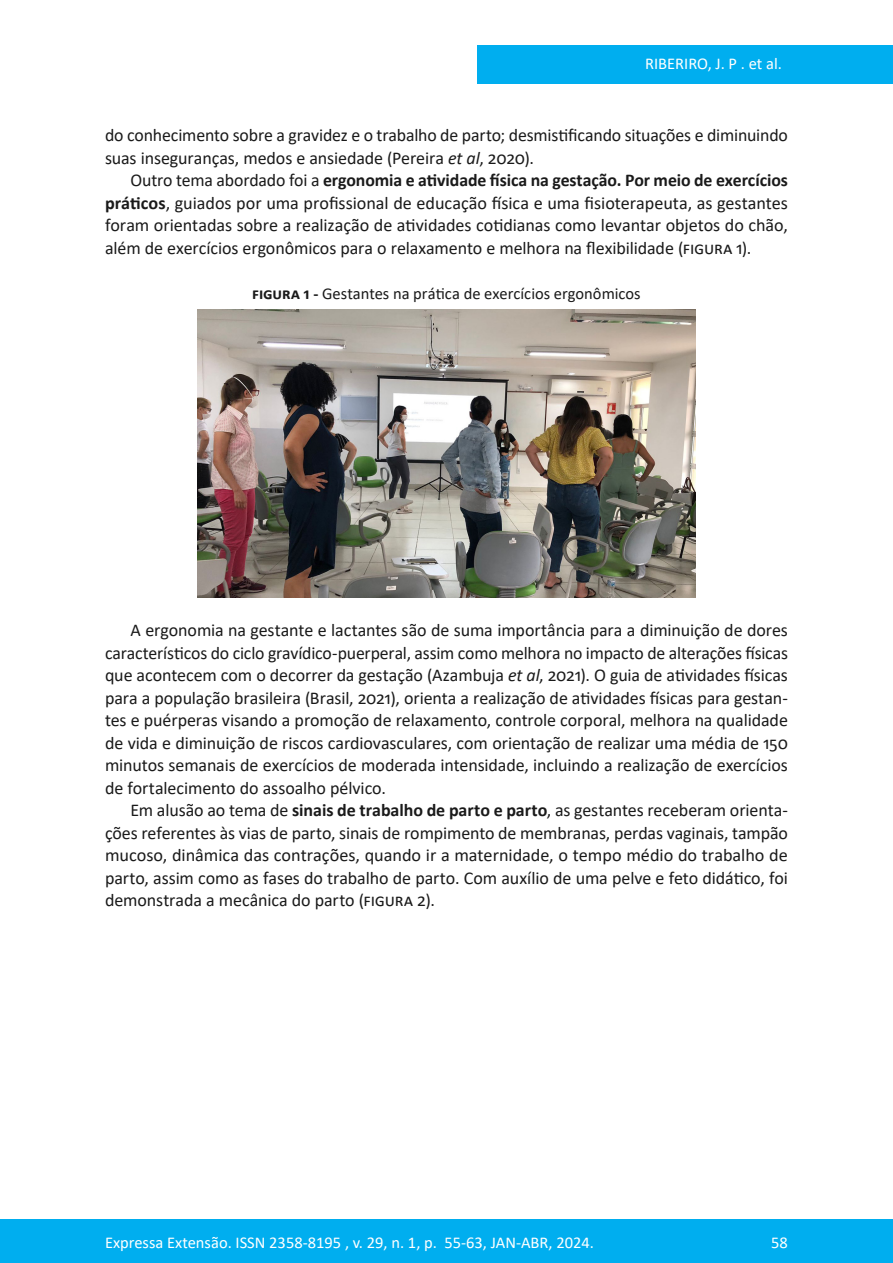
<style>
.page{position:relative;width:893px;height:1263px;background:#fff}
.page>*{position:absolute;margin:0;border:0;box-sizing:border-box;transform-origin:0 0}
.Principal_-_Texto{font:18px/22.5px "Calibri";letter-spacing:-.005em;color:#1a1a1a;text-align:justify}
.t1{font:16.5px "Calibri";color:#fff}
.Imagens_-_Título{font:16.5px "Calibri";color:#1a1a1a}
.s1{font-style:italic}
.s2{font-weight:700}
</style>
<div class="page">
<div style="left:477px;top:45px;width:416px;height:39px;background:#00aeef"></div>
<div style="left:0;top:1219px;width:893px;height:44px;background:#00aeef"></div>
<img style="left:197px;top:309px;width:498px;height:288px">
<p class="t1" style="left:645px;top:52px;width:138px">RIBERIRO, J. P . et al.</p>
<p class="Principal_-_Texto" style="left:105px;top:123px;width:684px">do conhecimento sobre a gravidez e o trabalho de parto; desmistificando situações e diminuindo suas inseguranças, medos e ansiedade (Pereira <span class="s1">et al</span>, 2020).</p>
<p class="Principal_-_Texto" style="left:105px;top:168px;width:684px;text-indent:26px">Outro tema abordado foi a <span class="s2">ergonomia e atividade física na gestação. Por meio de exercícios práticos</span>, guiados por uma profissional de educação física e uma fisioterapeuta, as gestantes foram orientadas sobre a realização de atividades cotidianas como levantar objetos do chão, além de exercícios ergonômicos para o relaxamento e melhora na flexibilidade (FIGURA 1).</p>
<p class="Imagens_-_Título" style="left:252px;top:282px;width:390px"><span class="s2">FIGURA 1 -</span> Gestantes na prática de exercícios ergonômicos</p>
<p class="Principal_-_Texto" style="left:105px;top:618px;width:684px;text-indent:26px">A ergonomia na gestante e lactantes são de suma importância para a diminuição de dores característicos do ciclo gravídico-puerperal, assim como melhora no impacto de alterações físicas que acontecem com o decorrer da gestação (Azambuja <span class="s1">et al</span>, 2021). O guia de atividades físicas para a população brasileira (Brasil, 2021), orienta a realização de atividades físicas para gestan&shy;tes e puérperas visando a promoção de relaxamento, controle corporal, melhora na qualidade de vida e diminuição de riscos cardiovasculares, com orientação de realizar uma média de 150 minutos semanais de exercícios de moderada intensidade, incluindo a realização de exercícios de fortalecimento do assoalho pélvico.</p>
<p class="Principal_-_Texto" style="left:105px;top:798px;width:684px;text-indent:26px">Em alusão ao tema de <span class="s2">sinais de trabalho de parto e parto</span>, as gestantes receberam orienta&shy;ções referentes às vias de parto, sinais de rompimento de membranas, perdas vaginais, tampão mucoso, dinâmica das contrações, quando ir a maternidade, o tempo médio do trabalho de parto, assim como as fases do trabalho de parto. Com auxílio de uma pelve e feto didático, foi demonstrada a mecânica do parto (FIGURA 2).</p>
<p class="t1" style="left:105px;top:1230px;width:491px">Expressa Extensão. ISSN 2358-8195 , v. 29, n. 1, p. 55-63, JAN-ABR, 2024.</p>
<p class="t1" style="left:771px;top:1230px;width:18px">58</p>
</div>
